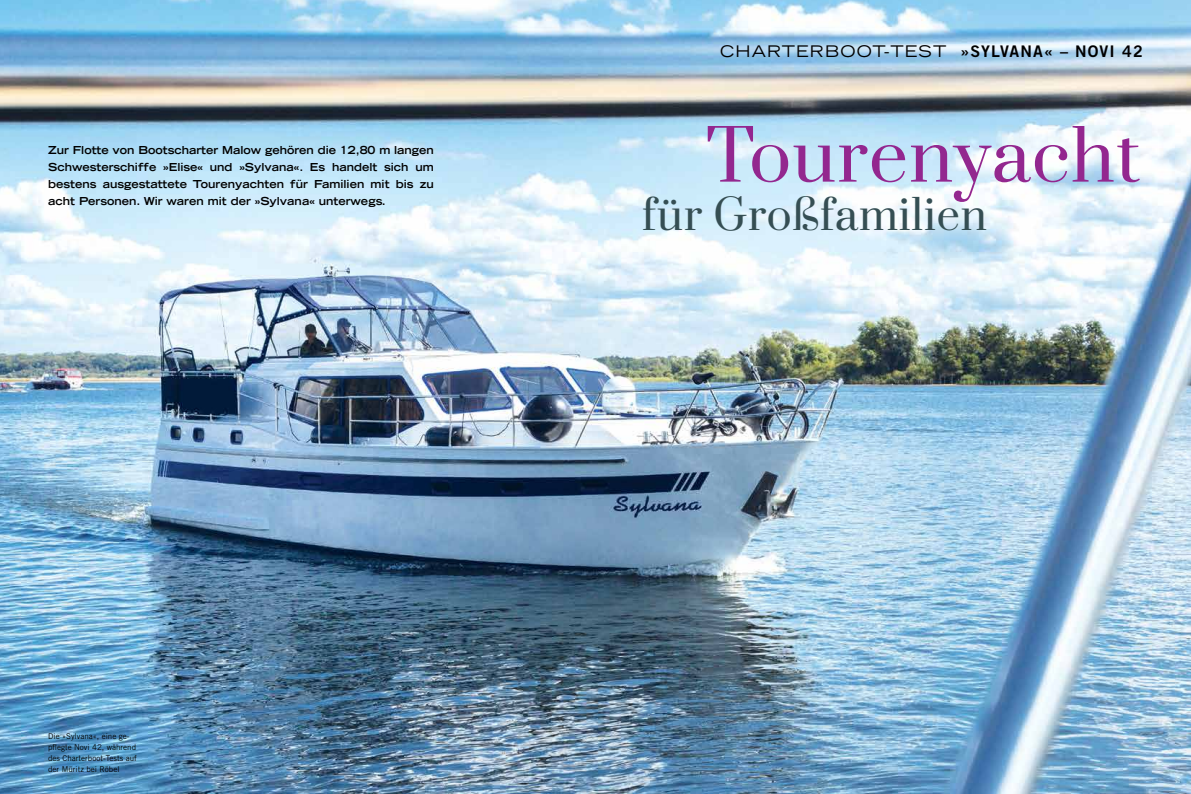
<style>
.page{position:relative;width:1191px;height:794px;background:#fff}
.page>*{position:absolute;margin:0;border:0;box-sizing:border-box;transform-origin:0 0}
.t1{font:69.5px "Prata";letter-spacing:.02em;color:#93278f}
.t2{font:41.4px "Prata";letter-spacing:.02em;color:#354e53}
.t3{font:expanded 16px "Trade Gothic LT Std";letter-spacing:.07em;color:#000}
.t4{font:700 expanded 11px/17px "Trade Gothic LT Std";color:#000;text-align:justify}
.t5{font:8px/11px "Trade Gothic LT Std";color:#000}
.s1{font-family:"Trade Gothic LT Std Bd 2";font-stretch:normal}
</style>
<div class="page">
<img style="left:0;top:0;width:1191px;height:794px">
<p class="t4" style="left:48px;top:141px;width:387px">Zur Flotte von Bootscharter Malow gehören die 12,80 m langen Schwesterschiffe »Elise« und »Sylvana«. Es handelt sich um bestens ausgestattete Tourenyachten für Familien mit bis zu acht Personen. Wir waren mit der »Sylvana« unterwegs.</p>
<p class="t5" style="left:48px;top:730px;width:90px">Die »Sylvana«, eine ge&shy;pflegte Novi 42, während des Charterboot-Tests auf der Müritz bei Röbel</p>
<h3 class="t3" style="left:720px;top:41px;width:424px">CHARTERBOOT-TEST <span class="s1">»SYLVANA« – NOVI 42</span></h3>
<h1 class="t1" style="left:706px;top:113px;width:435px">Tourenyacht</h1>
<h2 class="t2" style="left:642px;top:189px;width:346px">für Großfamilien</h2>
</div>
